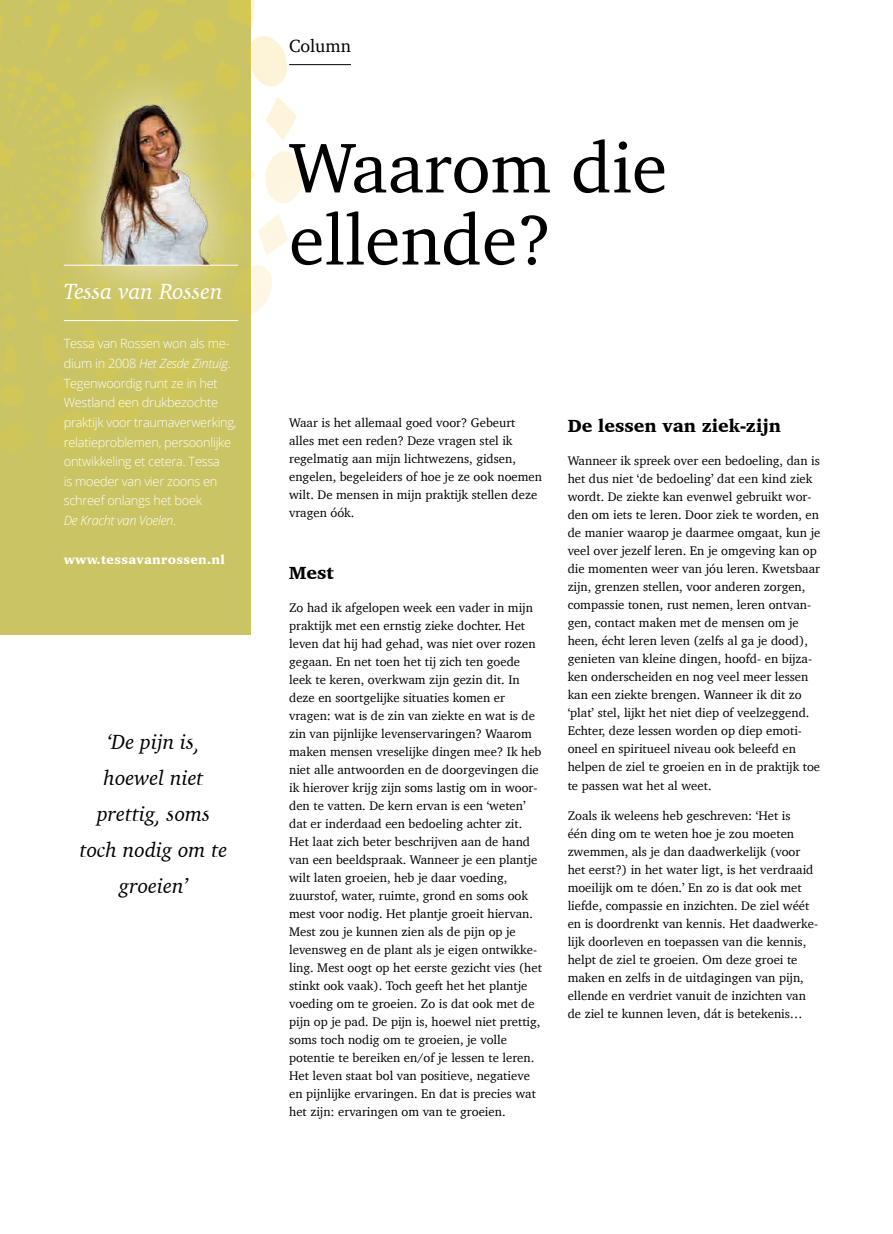
<style>
.page{position:relative;width:893px;height:1234px;background:#fff}
.page>*{position:absolute;margin:0;border:0;box-sizing:border-box;transform-origin:0 0}
.t1{font:72px/72px "Charter";color:#000}
.t2{font:italic 22.5px "Charter";color:#fff}
.t3{font:italic 21px/36px "Charter";color:#000;text-align:center}
.t4{font:900 18px "Charter";color:#000}
.t5{font:18px "Charter";color:#000}
.t6{font:12.75px/18px "Charter";color:#000}
.t7{font:300 12.75px/19.6px "Open Sans";letter-spacing:-.02em;color:#fff}
.t8{font:900 12.75px "Charter";letter-spacing:.025em;color:#fff}
.s1{font-style:italic}
</style>
<div class="page">
<hr style="left:0;top:0;width:1px;height:1233px;background:#f7b500">
<hr style="left:289px;top:64px;width:62px;height:1px;background:#000">
<div style="left:0;top:0;width:251px;height:634px;background:#cbc465"></div>
<svg style="left:0;top:0;width:303px;height:444px"></svg>
<hr style="left:64px;top:320px;width:174px;height:1px;background:#fff">
<div style="left:54px;top:59px;width:198px;height:254px;background:#fff;opacity:.75"></div>
<img style="left:66px;top:105px;width:174px;height:160px">
<hr style="left:64px;top:265px;width:174px;height:1px;background:#fff">
<h2 class="t2" style="left:64px;top:272px;width:160px">Tessa van Rossen</h2>
<p class="t7" style="left:64px;top:333px;width:174px">Tessa van Rossen won als me&shy;dium in 2008 <span class="s1">Het Zesde Zintuig</span>.<br>Tegenwoordig runt ze in het<br>Westland een drukbezochte praktijk voor traumaverwerking, relatieproblemen, persoonlijke ontwikkeling et cetera. Tessa<br>is moeder van vier zoons en schreef onlangs het boek<br><span class="s1">De Kracht van Voelen</span>.</p>
<p class="t8" style="left:64px;top:552px;width:163px">www.tessavanrossen.nl</p>
<h3 class="t3" style="left:80px;top:723px;width:149px">‘De pijn is, hoewel niet prettig, soms toch nodig om te groeien’</h3>
<h3 class="t5" style="left:289px;top:30px;width:63px">Column</h3>
<h1 class="t1" style="left:289px;top:131px;width:380px">Waarom die ellende?</h1>
<p class="t6" style="left:289px;top:413px;width:254px">Waar is het allemaal goed voor? Gebeurt alles met een reden? Deze vragen stel ik regelmatig aan mijn lichtwezens, gidsen, engelen, begeleiders of hoe je ze ook noemen wilt. De mensen in mijn praktijk stellen deze vragen óók.</p>
<h3 class="t4" style="left:289px;top:561px;width:46px">Mest</h3>
<p class="t6" style="left:289px;top:598px;width:254px">Zo had ik afgelopen week een vader in mijn praktijk met een ernstig zieke dochter. Het leven dat hij had gehad, was niet over rozen gegaan. En net toen het tij zich ten goede leek te keren, overkwam zijn gezin dit. In deze en soortgelijke situaties komen er vragen: wat is de zin van ziekte en wat is de zin van pijnlijke levenservaringen? Waarom maken mensen vreselijke dingen mee? Ik heb niet alle antwoorden en de doorgevingen die ik hierover krijg zijn soms lastig om in woor&shy;den te vatten. De kern ervan is een ‘weten’ dat er inderdaad een bedoeling achter zit.<br>Het laat zich beter beschrijven aan de hand van een beeldspraak. Wanneer je een plantje wilt laten groeien, heb je daar voeding, zuurstof, water, ruimte, grond en soms ook mest voor nodig. Het plantje groeit hiervan.<br>Mest zou je kunnen zien als de pijn op je levensweg en de plant als je eigen ontwikke&shy;ling. Mest oogt op het eerste gezicht vies (het stinkt ook vaak). Toch geeft het het plantje voeding om te groeien. Zo is dat ook met de pijn op je pad. De pijn is, hoewel niet prettig, soms toch nodig om te groeien, je volle potentie te bereiken en/of je lessen te leren.<br>Het leven staat bol van positieve, negatieve en pijnlijke ervaringen. En dat is precies wat het zijn: ervaringen om van te groeien.</p>
<h3 class="t4" style="left:568px;top:415px;width:215px">De lessen van ziek-zijn</h3>
<p class="t6" style="left:568px;top:451px;width:254px">Wanneer ik spreek over een bedoeling, dan is het dus niet ‘de bedoeling’ dat een kind ziek wordt. De ziekte kan evenwel gebruikt wor&shy;den om iets te leren. Door ziek te worden, en de manier waarop je daarmee omgaat, kun je veel over jezelf leren. En je omgeving kan op die momenten weer van jóu leren. Kwetsbaar zijn, grenzen stellen, voor anderen zorgen, compassie tonen, rust nemen, leren ontvan&shy;gen, contact maken met de mensen om je heen, écht leren leven (zelfs al ga je dood), genieten van kleine dingen, hoofd- en bijza&shy;ken onderscheiden en nog veel meer lessen kan een ziekte brengen. Wanneer ik dit zo ‘plat’ stel, lijkt het niet diep of veelzeggend.<br>Echter, deze lessen worden op diep emoti&shy;oneel en spiritueel niveau ook beleefd en helpen de ziel te groeien en in de praktijk toe te passen wat het al weet.</p>
<p class="t6" style="left:568px;top:806px;width:252px">Zoals ik weleens heb geschreven: ‘Het is<br>één ding om te weten hoe je zou moeten zwemmen, als je dan daadwerkelijk (voor het eerst?) in het water ligt, is het verdraaid moeilijk om te dóen.’ En zo is dat ook met liefde, compassie en inzichten. De ziel wéét en is doordrenkt van kennis. Het daadwerke&shy;lijk doorleven en toepassen van die kennis, helpt de ziel te groeien. Om deze groei te maken en zelfs in de uitdagingen van pijn, ellende en verdriet vanuit de inzichten van de ziel te kunnen leven, dát is betekenis…</p>
</div>
